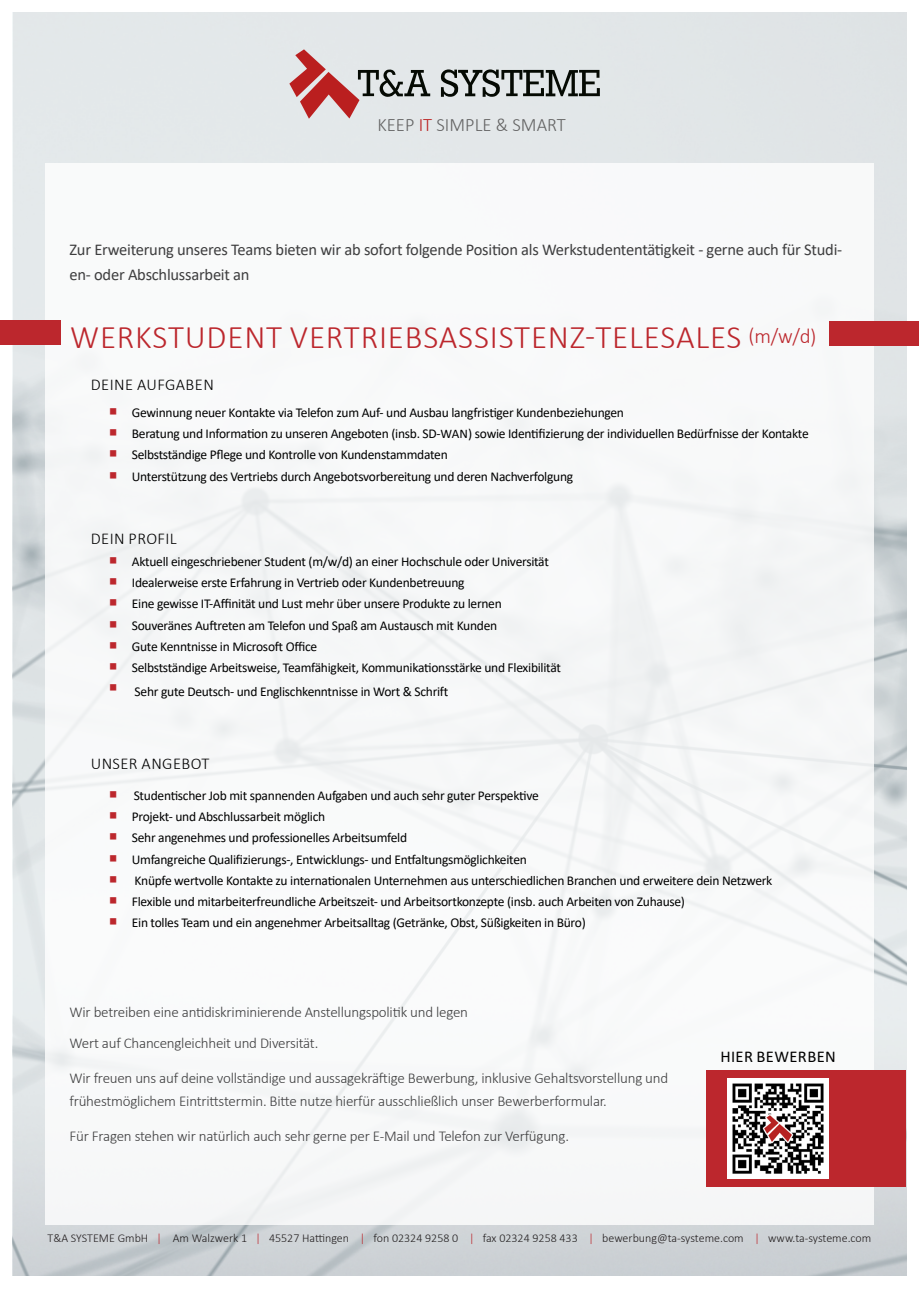
<style>
.page{position:relative;width:919px;height:1289px;background:#fff}
.page>*{position:absolute;margin:0;border:0;box-sizing:border-box;transform-origin:0 0}
.t1{font:300 33px "Calibri";letter-spacing:.025em;color:#bc272d}
.t2{font:300 18.9px "Calibri";color:#636363}
.t3{font:16.5px/25.5px "Calibri";letter-spacing:-.015em;color:#3e3e3f}
.t4{font:300 16.5px "Calibri";letter-spacing:.025em;color:#000}
.t5{font:16.5px "Calibri";letter-spacing:.025em;color:#000}
.t6{font:300 15px/31.5px "Calibri";letter-spacing:-.015em;color:#3e3e3f}
.t7{font:13.5px "Calibri";letter-spacing:-.02em;color:#000}
.t8{font:300 12px "Calibri";color:#231f20}
.s1{color:#ba1f1f}
.s2{font-size:21px}
.s3{font-size:27px;color:#bc272d}
.s4{font-size:13.2px}
.s5{color:#bc272d}
</style>
<div class="page">
<img style="left:13px;top:13px;width:893px;height:1262px">
<div style="left:45px;top:164px;width:828px;height:1061px;background:#f8f9f9"></div>
<div style="left:0;top:320px;width:61px;height:25px;background:#bc272d"></div>
<div style="left:829px;top:321px;width:89px;height:24px;background:#bc272d"></div>
<svg style="left:289px;top:49px;width:141px;height:70px"></svg>
<svg style="left:440px;top:69px;width:160px;height:28px"></svg>
<div style="left:706px;top:1069px;width:200px;height:117px;background:#bc272d"></div>
<img style="left:728px;top:1078px;width:100px;height:100px">
<h2 class="t2" style="left:377px;top:113px;width:190px">KEEP <span class="s1">IT</span> SIMPLE &amp; SMART</h2>
<p class="t3" style="left:69px;top:236px;width:774px">Zur Erweiterung unseres Teams bieten wir ab sofort folgende Position als Werkstudententätigkeit - gerne auch für Studi&shy;en- oder Abschlussarbeit an</p>
<h1 class="t1" style="left:70px;top:316px;width:747px">WERKSTUDENT VERTRIEBSASSISTENZ-TELESALES <span class="s2">(m/w/d)</span></h1>
<p class="t4" style="left:91px;top:374px;width:124px">DEINE AUFGABEN</p>
<p class="t7" style="left:108px;top:403px;width:517px"><span class="s3">▪</span> Gewinnung neuer Kontakte via Telefon zum Auf- und Ausbau langfristiger Kundenbeziehungen</p>
<p class="t7" style="left:108px;top:424px;width:701px"><span class="s3">▪</span> Beratung und Information zu unseren Angeboten (insb. SD-<span class="s4">WAN</span>) sowie Identifizierung der individuellen Bedürfnisse der Kontakte</p>
<p class="t7" style="left:108px;top:445px;width:341px"><span class="s3">▪</span> Selbstständige Pflege und Kontrolle von Kundenstammdaten</p>
<p class="t7" style="left:108px;top:467px;width:466px"><span class="s3">▪</span> Unterstützung des Vertriebs durch Angebotsvorbereitung und deren Nachverfolgung</p>
<p class="t4" style="left:91px;top:528px;width:88px">DEIN PROFIL</p>
<p class="t7" style="left:108px;top:552px;width:442px"><span class="s3">▪</span> Aktuell eingeschriebener Student (m/w/d) an einer Hochschule oder Universität</p>
<p class="t7" style="left:108px;top:573px;width:357px"><span class="s3">▪</span> Idealerweise erste Erfahrung in Vertrieb oder Kundenbetreuung</p>
<p class="t7" style="left:108px;top:594px;width:395px"><span class="s3">▪</span> Eine gewisse IT-Affinität und Lust mehr über unsere Produkte zu lernen</p>
<p class="t7" style="left:108px;top:615px;width:390px"><span class="s3">▪</span> Souveränes Auftreten am Telefon und Spaß am Austausch mit Kunden</p>
<p class="t7" style="left:108px;top:637px;width:210px"><span class="s3">▪</span> Gute Kenntnisse in Microsoft Office</p>
<p class="t7" style="left:108px;top:658px;width:454px"><span class="s3">▪</span> Selbstständige Arbeitsweise, Teamfähigkeit, Kommunikationsstärke und Flexibilität</p>
<p class="t7" style="left:108px;top:682px;width:341px"><span class="s3">▪</span> Sehr gute Deutsch- und Englischkenntnisse in Wort &amp; Schrift</p>
<p class="t4" style="left:91px;top:753px;width:120px">UNSER ANGEBOT</p>
<p class="t7" style="left:108px;top:786px;width:432px"><span class="s3">▪</span> Studentischer Job mit spannenden Aufgaben und auch sehr guter Perspektive</p>
<p class="t7" style="left:108px;top:807px;width:218px"><span class="s3">▪</span> Projekt- und Abschlussarbeit möglich</p>
<p class="t7" style="left:108px;top:828px;width:300px"><span class="s3">▪</span> Sehr angenehmes und professionelles Arbeitsumfeld</p>
<p class="t7" style="left:108px;top:849px;width:420px"><span class="s3">▪</span> Umfangreiche Qualifizierungs-, Entwicklungs- und Entfaltungsmöglichkeiten</p>
<p class="t7" style="left:108px;top:871px;width:665px"><span class="s3">▪</span> Knüpfe wertvolle Kontakte zu internationalen Unternehmen aus unterschiedlichen Branchen und erweitere dein Netzwerk</p>
<p class="t7" style="left:108px;top:892px;width:578px"><span class="s3">▪</span> Flexible und mitarbeiterfreundliche Arbeitszeit- und Arbeitsortkonzepte (insb. auch Arbeiten von Zuhause)</p>
<p class="t7" style="left:108px;top:913px;width:479px"><span class="s3">▪</span> Ein tolles Team und ein angenehmer Arbeitsalltag (Getränke, Obst, Süßigkeiten in Büro)</p>
<p class="t6" style="left:69px;top:995px;width:400px">Wir betreiben eine antidiskriminierende Anstellungspolitik und legen<br>Wert auf Chancengleichheit und Diversität.</p>
<p class="t6" style="left:69px;top:1067px;width:600px;line-height:22.5px">Wir freuen uns auf deine vollständige und aussagekräftige Bewerbung, inklusive Gehaltsvorstellung und frühestmöglichem Eintrittstermin. Bitte nutze hierfür ausschließlich unser Bewerberformular.</p>
<p class="t6" style="left:69px;top:1120px;width:501px">Für Fragen stehen wir natürlich auch sehr gerne per E-Mail und Telefon zur Verfügung.</p>
<p class="t5" style="left:720px;top:1045px;width:117px">HIER BEWERBEN</p>
<p class="t8" style="left:48px;top:1230px;width:825px">T&amp;A SYSTEME GmbH <span class="s5">|</span> Am Walzwerk 1 <span class="s5">|</span> 45527 Hattingen <span class="s5">|</span> fon 02324 9258 0 <span class="s5">|</span> fax 02324 9258 433 <span class="s5">|</span> bewerbung@ta-systeme.com <span class="s5">|</span> www.ta-systeme.com</p>
</div>
